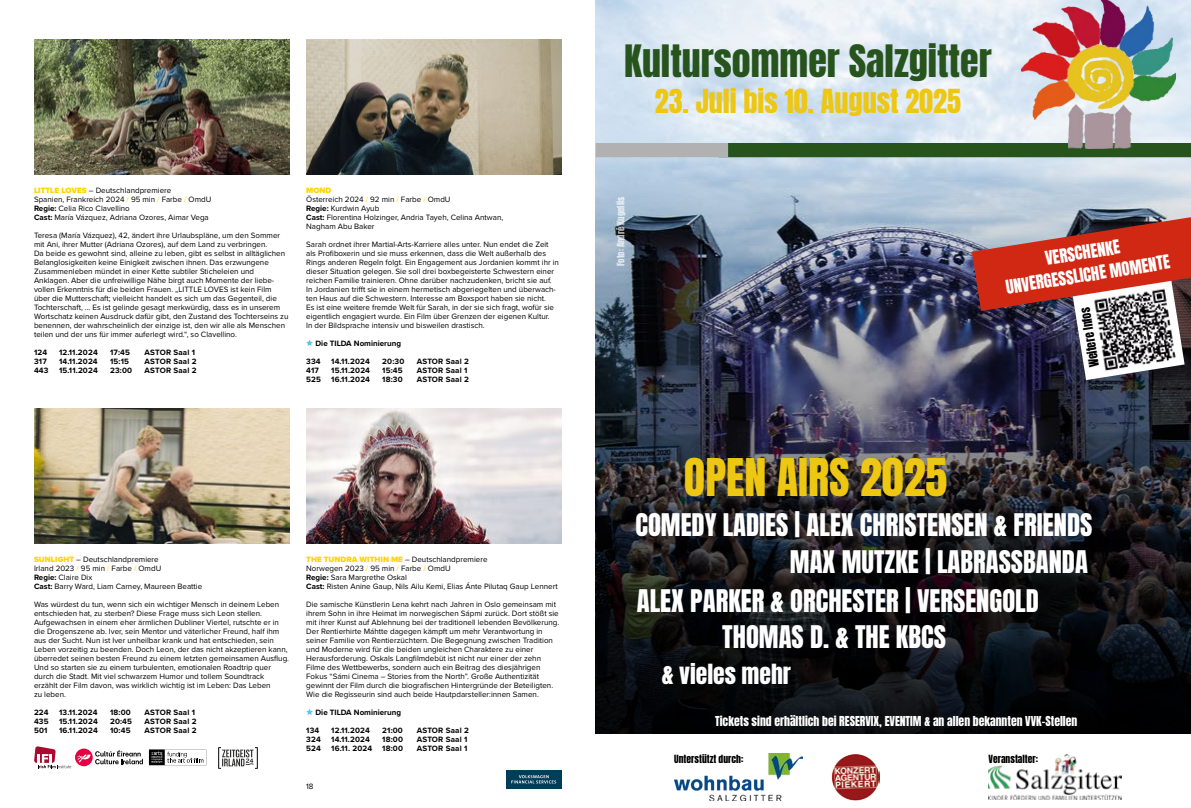
<style>
.page{position:relative;width:1191px;height:808px;background:#fff}
.page>*{position:absolute;margin:0;border:0;box-sizing:border-box;transform-origin:0 0}
.t1{font:44.2px "Anton";color:#edc711}
.t2{font:37.9px "Anton";color:#27541d}
.t3{font:28.2px "Anton";color:#edc711}
.t4{font:26.5px "Anton";color:#fff}
.t5{font:23.6px "Anton";color:#fff}
.t6{font:16.4px/22.5px "Anton";color:#fff;text-align:center}
.t7{font:11.7px "Anton";color:#fff}
.t8{font:11.5px "Anton";color:#000}
.t9{font:9.6px "Anton";color:#000}
.t10{font:8.8px "Anton";color:#fff}
.t11{font:8px/9px "Proxima Nova";color:#000}
.t12{font:700 8px "Proxima Nova";letter-spacing:.02em;color:#000}
.t13{font:700 8px "Proxima Nova";color:#000}
.s1{font-weight:900;color:#ffd500}
.s2{color:#ffd500}
.s3{font-weight:700}
</style>
<div class="page">
<div style="left:506px;top:770px;width:55px;height:19px;background:#003d58"></div>
<svg style="left:511px;top:775px;width:45px;height:8px"></svg>
<img style="left:595px;top:0;width:596px;height:143px">
<img style="left:595px;top:157px;width:596px;height:577px">
<div style="left:718px;top:143px;width:473px;height:14px;background:#27541d"></div>
<div style="left:595px;top:143px;width:133px;height:14px;background:#b1b1b2"></div>
<img style="left:988px;top:754px;width:133px;height:45px">
<img style="left:674px;top:753px;width:128px;height:47px">
<img style="left:1021px;top:0;width:154px;height:148px">
<img style="left:831px;top:754px;width:48px;height:46px">
<svg style="left:971px;top:217px;width:220px;height:163px;background:#915556"></svg>
<svg style="left:306px;top:709px;width:7px;height:6px"></svg>
<svg style="left:306px;top:340px;width:7px;height:6px"></svg>
<img style="left:34px;top:409px;width:255px;height:134px">
<img style="left:34px;top:40px;width:255px;height:134px">
<img style="left:306px;top:409px;width:255px;height:134px">
<img style="left:306px;top:40px;width:255px;height:134px">
<svg style="left:34px;top:746px;width:109px;height:22px"></svg>
<svg style="left:149px;top:749px;width:57px;height:16px"></svg>
<img style="left:218px;top:747px;width:40px;height:22px">
<p class="t11" style="left:34px;top:185px;width:179px"><span class="s1">LITTLE LOVES</span> – Deutschlandpremiere<br>Spanien, Frankreich 2024 <span class="s2">/</span> 95 min <span class="s2">/</span> Farbe <span class="s2">/</span> OmdU <span class="s3">Regie:</span> Celia Rico Clavellino<br><span class="s3">Cast:</span> María Vázquez, Adriana Ozores, Aimar Vega</p>
<p class="t11" style="left:34px;top:230px;width:256px">Teresa (María Vázquez), 42, ändert ihre Urlaubspläne, um den Sommer mit Ani, ihrer Mutter (Adriana Ozores), auf dem Land zu verbringen.<br>Da beide es gewohnt sind, alleine zu leben, gibt es selbst in alltäglichen Belanglosigkeiten keine Einigkeit zwischen ihnen. Das erzwungene Zusammenleben mündet in einer Kette subtiler Sticheleien und Anklagen. Aber die unfreiwillige Nähe birgt auch Momente der liebe&shy;vollen Erkenntnis für die beiden Frauen. „LITTLE LOVES ist kein Film über die Mutterschaft; vielleicht handelt es sich um das Gegenteil, die Tochterschaft, ... Es ist gelinde gesagt merkwürdig, dass es in unserem Wortschatz keinen Ausdruck dafür gibt, den Zustand des Tochterseins zu benennen, der wahrscheinlich der einzige ist, den wir alle als Menschen teilen und der uns für immer auferlegt wird.“, so Clavellino.</p>
<p class="t12" style="left:34px;top:346px;width:15px">124</p>
<p class="t12" style="left:59px;top:346px;width:40px">12.11.2024</p>
<p class="t12" style="left:110px;top:346px;width:21px">17:45</p>
<p class="t12" style="left:145px;top:346px;width:52px">ASTOR Saal 1</p>
<p class="t12" style="left:34px;top:355px;width:14px">317</p>
<p class="t12" style="left:59px;top:355px;width:40px">14.11.2024</p>
<p class="t12" style="left:110px;top:355px;width:20px">15:15</p>
<p class="t12" style="left:145px;top:355px;width:54px">ASTOR Saal 2</p>
<p class="t12" style="left:34px;top:364px;width:16px">443</p>
<p class="t12" style="left:59px;top:364px;width:40px">15.11.2024</p>
<p class="t12" style="left:110px;top:364px;width:24px">23:00</p>
<p class="t12" style="left:145px;top:364px;width:54px">ASTOR Saal 2</p>
<p class="t11" style="left:306px;top:185px;width:198px"><span class="s1">MOND<br></span>Österreich 2024 <span class="s2">/</span> 92 min <span class="s2">/</span> Farbe <span class="s2">/</span> OmdU<br><span class="s3">Regie:</span> Kurdwin Ayub<br><span class="s3">Cast:</span> Florentina Holzinger, Andria Tayeh, Celina Antwan,<br>Nagham Abu Baker</p>
<p class="t11" style="left:306px;top:239px;width:254px">Sarah ordnet ihrer Martial-Arts-Karriere alles unter. Nun endet die Zeit als Profiboxerin und sie muss erkennen, dass die Welt außerhalb des Rings anderen Regeln folgt. Ein Engagement aus Jordanien kommt ihr in dieser Situation gelegen. Sie soll drei boxbegeisterte Schwestern einer reichen Familie trainieren. Ohne darüber nachzudenken, bricht sie auf.<br>In Jordanien trifft sie in einem hermetisch abgeriegelten und überwach&shy;ten Haus auf die Schwestern. Interesse am Boxsport haben sie nicht.<br>Es ist eine weitere fremde Welt für Sarah, in der sie sich fragt, wofür sie eigentlich engagiert wurde. Ein Film über Grenzen der eigenen Kultur.<br>In der Bildsprache intensiv und bisweilen drastisch.</p>
<p class="t13" style="left:315px;top:337px;width:87px">Die TILDA Nominierung</p>
<p class="t12" style="left:306px;top:355px;width:16px">334</p>
<p class="t12" style="left:331px;top:355px;width:40px">14.11.2024</p>
<p class="t12" style="left:382px;top:355px;width:24px">20:30</p>
<p class="t12" style="left:417px;top:355px;width:54px">ASTOR Saal 2</p>
<p class="t12" style="left:306px;top:364px;width:14px">417</p>
<p class="t12" style="left:331px;top:364px;width:40px">15.11.2024</p>
<p class="t12" style="left:382px;top:364px;width:22px">15:45</p>
<p class="t12" style="left:417px;top:364px;width:52px">ASTOR Saal 1</p>
<p class="t12" style="left:306px;top:373px;width:16px">525</p>
<p class="t12" style="left:331px;top:373px;width:40px">16.11.2024</p>
<p class="t12" style="left:382px;top:373px;width:22px">18:30</p>
<p class="t12" style="left:417px;top:373px;width:54px">ASTOR Saal 2</p>
<p class="t11" style="left:34px;top:554px;width:170px"><span class="s1">SUNLIGHT</span> – Deutschlandpremiere<br>Irland 2023 <span class="s2">/</span> 95 min <span class="s2">/</span> Farbe <span class="s2">/</span> OmdU<br><span class="s3">Regie:</span> Claire Dix<br><span class="s3">Cast:</span> Barry Ward, Liam Carney, Maureen Beattie</p>
<p class="t11" style="left:34px;top:599px;width:257px">Was würdest du tun, wenn sich ein wichtiger Mensch in deinem Leben entschieden hat, zu sterben? Diese Frage muss sich Leon stellen.<br>Aufgewachsen in einem eher ärmlichen Dubliner Viertel, rutschte er in die Drogenszene ab. Iver, sein Mentor und väterlicher Freund, half ihm aus der Sucht. Nun ist Iver unheilbar krank und hat entschieden, sein Leben vorzeitig zu beenden. Doch Leon, der das nicht akzeptieren kann, überredet seinen besten Freund zu einem letzten gemeinsamen Ausflug.<br>Und so starten sie zu einem turbulenten, emotionalen Roadtrip quer durch die Stadt. Mit viel schwarzem Humor und tollem Soundtrack erzählt der Film davon, was wirklich wichtig ist im Leben: Das Leben<br>zu leben.</p>
<p class="t12" style="left:34px;top:706px;width:16px">224</p>
<p class="t12" style="left:59px;top:706px;width:40px">13.11.2024</p>
<p class="t12" style="left:110px;top:706px;width:22px">18:00</p>
<p class="t12" style="left:145px;top:706px;width:52px">ASTOR Saal 1</p>
<p class="t12" style="left:34px;top:715px;width:16px">435</p>
<p class="t12" style="left:59px;top:715px;width:40px">15.11.2024</p>
<p class="t12" style="left:110px;top:715px;width:24px">20:45</p>
<p class="t12" style="left:145px;top:715px;width:54px">ASTOR Saal 2</p>
<p class="t12" style="left:34px;top:724px;width:15px">501</p>
<p class="t12" style="left:59px;top:724px;width:40px">16.11.2024</p>
<p class="t12" style="left:110px;top:724px;width:22px">10:45</p>
<p class="t12" style="left:145px;top:724px;width:54px">ASTOR Saal 2</p>
<p class="t11" style="left:306px;top:554px;width:253px"><span class="s1">THE TUNDRA WITHIN ME</span> – Deutschlandpremiere<br>Norwegen 2023 <span class="s2">/</span> 95 min <span class="s2">/</span> Farbe <span class="s2">/</span> OmdU<br><span class="s3">Regie:</span> Sara Margrethe Oskal<br><span class="s3">Cast:</span> Risten Anine Gaup, Nils Ailu Kemi, Elias Ánte Pilutaq Gaup Lennert</p>
<p class="t11" style="left:306px;top:599px;width:254px">Die samische Künstlerin Lena kehrt nach Jahren in Oslo gemeinsam mit ihrem Sohn in ihre Heimat im norwegischen Sápmi zurück. Dort stößt sie mit ihrer Kunst auf Ablehnung bei der traditionell lebenden Bevölkerung.<br>Der Rentierhirte Máhtte dagegen kämpft um mehr Verantwortung in seiner Familie von Rentierzüchtern. Die Begegnung zwischen Tradition und Moderne wird für die beiden ungleichen Charaktere zu einer Herausforderung. Oskals Langfilmdebüt ist nicht nur einer der zehn Filme des Wettbewerbs, sondern auch ein Beitrag des diesjährigen Fokus “Sámi Cinema – Stories from the North”. Große Authentizität gewinnt der Film durch die biografischen Hintergründe der Beteiligten.<br>Wie die Regisseurin sind auch beide Hautpdarsteller:innen Samen.</p>
<p class="t13" style="left:315px;top:706px;width:87px">Die TILDA Nominierung</p>
<p class="t12" style="left:306px;top:724px;width:15px">134</p>
<p class="t12" style="left:331px;top:724px;width:40px">12.11.2024</p>
<p class="t12" style="left:382px;top:724px;width:22px">21:00</p>
<p class="t12" style="left:417px;top:724px;width:54px">ASTOR Saal 2</p>
<p class="t12" style="left:306px;top:733px;width:16px">324</p>
<p class="t12" style="left:331px;top:733px;width:40px">14.11.2024</p>
<p class="t12" style="left:382px;top:733px;width:22px">18:00</p>
<p class="t12" style="left:417px;top:733px;width:52px">ASTOR Saal 1</p>
<p class="t12" style="left:306px;top:742px;width:16px">524</p>
<p class="t12" style="left:331px;top:742px;width:73px">16.11. 2024 18:00</p>
<p class="t12" style="left:417px;top:742px;width:52px">ASTOR Saal 1</p>
<p class="t11" style="left:306px;top:781px;width:9px">18</p>
<h2 class="t2" style="left:624px;top:42px;width:369px">Kultursommer Salzgitter</h2>
<h3 class="t3" style="left:654px;top:87px;width:308px">23. Juli bis 10. August 2025</h3>
<p class="t10" style="left:616px;top:266px;width:71px;rotate:-90deg">Foto: André Kugellis</p>
<h3 class="t6" style="left:1001px;top:255px;width:167px;rotate:-9deg">VERSCHENKE<br>UNVERGESSLICHE MOMENTE</h3>
<h3 class="t8" style="left:1088px;top:368px;width:62px;rotate:-99deg">Weitere Infos</h3>
<h1 class="t1" style="left:684px;top:455px;width:265px">OPEN AIRS 2025</h1>
<h3 class="t4" style="left:635px;top:512px;width:458px">COMEDY LADIES | ALEX CHRISTENSEN &amp; FRIENDS</h3>
<h3 class="t4" style="left:790px;top:549px;width:299px">MAX MUTZKE | LABRASSBANDA</h3>
<h3 class="t4" style="left:637px;top:587px;width:403px">ALEX PARKER &amp; ORCHESTER | VERSENGOLD</h3>
<h3 class="t4" style="left:722px;top:623px;width:225px">THOMAS D. &amp; THE KBCS</h3>
<h3 class="t5" style="left:662px;top:662px;width:131px">&amp; vieles mehr</h3>
<h3 class="t7" style="left:715px;top:715px;width:364px">Tickets sind erhältlich bei RESERVIX, EVENTIM &amp; an allen bekannten VVK-Stellen</h3>
<p class="t9" style="left:674px;top:754px;width:71px">Unterstützt durch:</p>
<p class="t9" style="left:988px;top:754px;width:51px">Veranstalter:</p>
</div>
